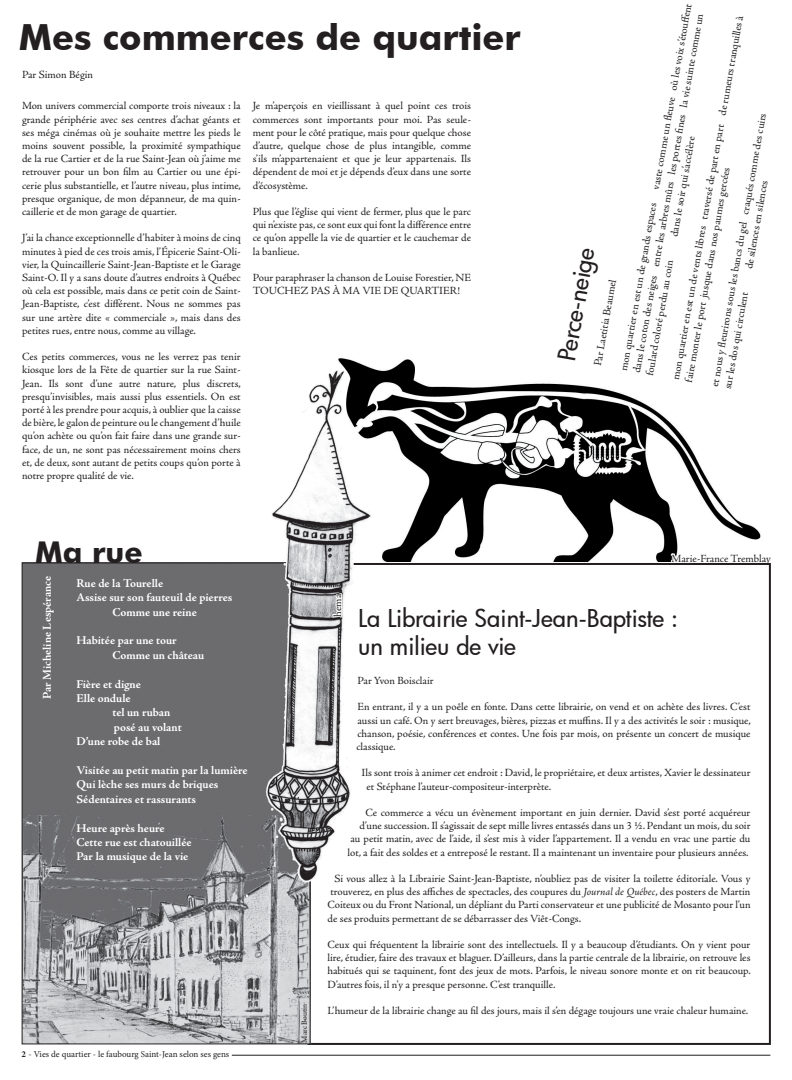
<style>
.page{position:relative;width:792px;height:1080px;background:#fff}
.page>*{position:absolute;margin:0;border:0;box-sizing:border-box;transform-origin:0 0}
.t1{font:700 36px "Futura BT";color:#231f20}
.t2{font:700 30px "Futura BT";color:#231f20}
.t3{font:500 24px/28.8px "Futura";letter-spacing:-.005em;color:#231f20}
.t4{font:700 12px/14.4px "Adobe Jenson Pro";letter-spacing:-.005em;color:#fff}
.t5{font:11px/13.2px "Adobe Jenson Pro";color:#231f20;text-align:justify}
.t6{font:9px "Minion Pro";color:#231f20}
.t7{font:8px "Adobe Jenson Pro";letter-spacing:-.005em;color:#231f20}
.s1{font-weight:700}
.s2{font-style:italic}
</style>
<div class="page">
<hr style="left:232px;top:1055px;width:538px;height:1px;background:#231f20">
<img style="left:24px;top:564px;width:285px;height:478px">
<img style="left:391px;top:359px;width:370px;height:203px">
<svg style="left:670px;top:359px;width:13px;height:206px"></svg>
<img style="left:247px;top:358px;width:144px;height:548px">
<svg style="left:331px;top:569px;width:13px;height:73px"></svg>
<h1 class="t1" style="left:19px;top:16px;width:504px">Mes commerces de quartier</h1>
<p class="t5" style="left:22px;top:69px;width:73px">Par Simon Bégin</p>
<p class="t5" style="left:22px;top:99px;width:220px">Mon univers commercial comporte trois niveaux : la grande périphérie avec ses centres d’achat géants et ses méga cinémas où je souhaite mettre les pieds le moins souvent possible, la proximité sympathique de la rue Cartier et de la rue Saint-Jean où j’aime me retrouver pour un bon film au Cartier ou une épi&shy;cerie plus substantielle, et l’autre niveau, plus intime, presque organique, de mon dépanneur, de ma quin&shy;caillerie et de mon garage de quartier.</p>
<p class="t5" style="left:22px;top:231px;width:220px">J’ai la chance exceptionnelle d’habiter à moins de cinq minutes à pied de ces trois amis, l’Épicerie Saint-Oli&shy;vier, la Quincaillerie Saint-Jean-Baptiste et le Garage Saint-O. Il y a sans doute d’autres endroits à Québec où cela est possible, mais dans ce petit coin de Saint-Jean-Baptiste, c’est différent. Nous ne sommes pas sur une artère dite « commerciale », mais dans des petites rues, entre nous, comme au village.</p>
<p class="t5" style="left:22px;top:350px;width:220px">Ces petits commerces, vous ne les verrez pas tenir kiosque lors de la Fête de quartier sur la rue Saint-Jean. Ils sont d’une autre nature, plus discrets, presqu’invisibles, mais aussi plus essentiels. On est porté à les prendre pour acquis, à oublier que la caisse de bière, le galon de peinture ou le changement d’huile qu’on achète ou qu’on fait faire dans une grande sur&shy;face, de un, ne sont pas nécessairement moins chers et, de deux, sont autant de petits coups qu’on porte à notre propre qualité de vie.</p>
<p class="t5" style="left:253px;top:99px;width:220px">Je m’aperçois en vieillissant à quel point ces trois commerces sont importants pour moi. Pas seule&shy;ment pour le côté pratique, mais pour quelque chose d’autre, quelque chose de plus intangible, comme s’ils m’appartenaient et que je leur appartenais. Ils dépendent de moi et je dépends d’eux dans une sorte d’écosystème.</p>
<p class="t5" style="left:253px;top:205px;width:220px">Plus que l’église qui vient de fermer, plus que le parc qui n’existe pas, ce sont eux qui font la différence entre ce qu’on appelle la vie de quartier et le cauchemar de la banlieue.</p>
<p class="t5" style="left:253px;top:271px;width:220px">Pour paraphraser la chanson de Louise Forestier, NE<br>TOUCHEZ PAS À MA VIE DE QUARTIER!</p>
<h2 class="t2" style="left:35px;top:535px;width:109px">Ma rue</h2>
<p class="t5" style="left:617px;top:369px;width:374px;text-align:left;text-indent:184px;rotate:-80deg">vaste comme un fl euve où les voix s’étouff ent dans le coton des neiges entre les arbres mûrs les portes fi nes la vie suinte comme un foulard coloré perdu au coin</p>
<p class="t5" style="left:669px;top:379px;width:371px;rotate:-80deg">mon quartier en est un de vents libres traversé de part en part de rumeurs tranquilles à faire monter le port jusque dans nos paumes gercées</p>
<p class="t5" style="left:708px;top:385px;width:279px;rotate:-80deg">et nous y fl eurirons sous les bancs du gel craqués comme des cuirs sur les dos qui circulent</p>
<p class="t5" style="left:668px;top:236px;width:103px;rotate:-80deg">dans le soir qui s’accélère</p>
<p class="t5" style="left:742px;top:268px;width:91px;rotate:-80deg">de silences en silences</p>
<p class="t5" style="left:617px;top:369px;width:172px;rotate:-80deg">mon quartier en est un de grands espaces</p>
<h3 class="t3" style="left:552px;top:358px;width:116px;rotate:-80deg">Perce-neige</h3>
<p class="t5" style="left:591px;top:365px;width:89px;rotate:-80deg">Par Laetitia Beaumel</p>
<p class="t5" style="left:672px;top:552px;width:101px">Marie-France Tremblay</p>
<p class="t4" style="left:40px;top:699px;width:125px;rotate:-90deg">Par Micheline Lespérance</p>
<p class="t4" style="left:77px;top:576px;width:88px">Rue de la Tourelle</p>
<p class="t4" style="left:77px;top:590px;width:157px">Assise sur son fauteuil de pierres</p>
<p class="t4" style="left:113px;top:605px;width:86px">Comme une reine</p>
<p class="t4" style="left:113px;top:634px;width:93px;text-indent:-36px">Habitée par une tour<br>Comme un château</p>
<p class="t4" style="left:77px;top:677px;width:66px">Fière et digne</p>
<p class="t4" style="left:77px;top:691px;width:56px">Elle ondule</p>
<p class="t4" style="left:113px;top:706px;width:59px">tel un ruban</p>
<p class="t4" style="left:114px;top:720px;width:69px">posé au volant</p>
<p class="t4" style="left:77px;top:734px;width:85px">D’une robe de bal</p>
<p class="t4" style="left:77px;top:763px;width:173px">Visitée au petit matin par la lumière<br>Qui lèche ses murs de briques<br>Sédentaires et rassurants</p>
<p class="t4" style="left:77px;top:821px;width:117px">Heure après heure<br>Cette rue est chatouillée<br>Par la musique de la vie</p>
<p class="t6" style="left:22px;top:1048px;width:209px"><span class="s1">2</span> - Vies de quartier - le faubourg Saint-Jean selon ses gens</p>
<p class="t7" style="left:300px;top:1043px;width:41px;rotate:-90deg">Marc Boutin</p>
<p class="t5" style="left:331px;top:617px;width:24px;rotate:-90deg">hema</p>
<h3 class="t3" style="left:358px;top:603px;width:321px">La Librairie Saint-Jean-Baptiste : un milieu de vie</h3>
<p class="t5" style="left:358px;top:674px;width:78px">Par Yvon Boisclair</p>
<p class="t5" style="left:357px;top:701px;width:396px">En entrant, il y a un poêle en fonte. Dans cette librairie, on vend et on achète des livres. C’est aussi un café. On y sert breuvages, bières, pizzas et muffins. Il y a des activités le soir : musique, chanson, poésie, conférences et contes. Une fois par mois, on présente un concert de musique classique.</p>
<p class="t5" style="left:367px;top:767px;width:386px;text-indent:-5px">Ils sont trois à animer cet endroit : David, le propriétaire, et deux artistes, Xavier le dessinateur et Stéphane l’auteur-compositeur-interprète.</p>
<p class="t5" style="left:348px;top:806px;width:405px;text-align:right">Ce commerce a vécu un évènement important en juin dernier. David s’est porté acquéreur d’une succession. Il s’agissait de sept mille livres entassés dans un 3 ½. Pendant un mois, du soir au petit matin, avec de l’aide, il s’est mis à vider l’appartement. Il a vendu en vrac une partie du lot, a fait des soldes et a entreposé le restant. Il a maintenant un inventaire pour plusieurs années.</p>
<p class="t5" style="left:328px;top:872px;width:425px;text-indent:7px">Si vous allez à la Librairie Saint-Jean-Baptiste, n’oubliez pas de visiter la toilette éditoriale. Vous y trouverez, en plus des affiches de spectacles, des coupures du <span class="s2">Journal de Québec</span>, des posters de Martin Coiteux ou du Front National, un dépliant du Parti conservateur et une publicité de Mosanto pour l’un de ses produits permettant de se débarrasser des Viêt-Congs.</p>
<p class="t5" style="left:328px;top:938px;width:425px">Ceux qui fréquentent la librairie sont des intellectuels. Il y a beaucoup d’étudiants. On y vient pour lire, étudier, faire des travaux et blaguer. D’ailleurs, dans la partie centrale de la librairie, on retrouve les habitués qui se taquinent, font des jeux de mots. Parfois, le niveau sonore monte et on rit beaucoup.<br>D’autres fois, il n’y a presque personne. C’est tranquille.</p>
<p class="t5" style="left:328px;top:1004px;width:422px">L’humeur de la librairie change au fil des jours, mais il s’en dégage toujours une vraie chaleur humaine.</p>
</div>
